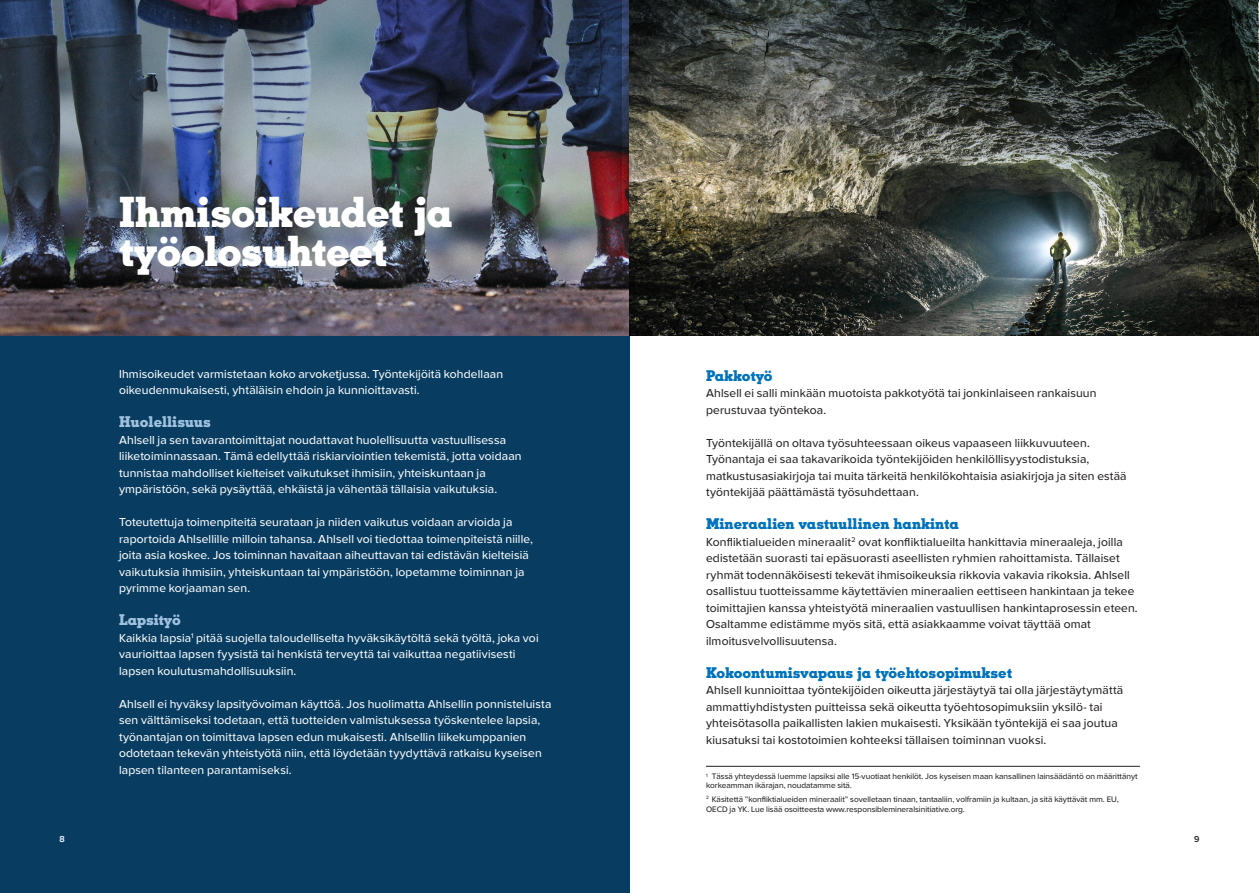
<style>
.page{position:relative;width:1259px;height:893px;background:#fff}
.page>*{position:absolute;margin:0;border:0;box-sizing:border-box;transform-origin:0 0}
.t1{font:800 42px "Ahlsell Slab";letter-spacing:-.02em;color:#fff}
.t2{font:800 15px "Ahlsell Slab";color:#0072bc}
.t3{font:800 15px "Ahlsell Slab";color:#9fc1df}
.t4{font:12px/16.5px "Ahlsell Sans";letter-spacing:.015em;color:#fff}
.t5{font:12px/16.5px "Ahlsell Sans";letter-spacing:.015em;color:#231f20}
.t6{font:600 9px "Ahlsell Sans";color:#231f20}
.t7{font:600 9px "Ahlsell Sans";color:#fff}
.t8{font:8.25px/9px "Ahlsell Sans";color:#231f20}
</style>
<div class="page">
<div style="left:0;top:336px;width:629px;height:556px;background:#083d61"></div>
<img style="left:0;top:0;width:622px;height:336px">
<hr style="left:706px;top:766px;width:434px;height:1px;background:#231f20">
<img style="left:629px;top:0;width:629px;height:336px">
<p class="t7" style="left:60px;top:834px;width:7px">8</p>
<p class="t1" style="left:119px;top:186px;width:335px">Ihmisoikeudet ja</p>
<p class="t1" style="left:119px;top:225px;width:270px">työolosuhteet</p>
<p class="t4" style="left:119px;top:365px;width:385px">Ihmisoikeudet varmistetaan koko arvoketjussa. Työntekijöitä kohdellaan oikeudenmukaisesti, yhtäläisin ehdoin ja kunnioittavasti.</p>
<p class="t3" style="left:119px;top:412px;width:93px">Huolellisuus</p>
<p class="t4" style="left:119px;top:431px;width:404px">Ahlsell ja sen tavarantoimittajat noudattavat huolellisuutta vastuullisessa liiketoiminnassaan. Tämä edellyttää riskiarviointien tekemistä, jotta voidaan tunnistaa mahdolliset kielteiset vaikutukset ihmisiin, yhteiskuntaan ja ympäristöön, sekä pysäyttää, ehkäistä ja vähentää tällaisia vaikutuksia.</p>
<p class="t4" style="left:119px;top:514px;width:415px">Toteutettuja toimenpiteitä seurataan ja niiden vaikutus voidaan arvioida ja raportoida Ahlsellille milloin tahansa. Ahlsell voi tiedottaa toimenpiteistä niille, joita asia koskee. Jos toiminnan havaitaan aiheuttavan tai edistävän kielteisiä vaikutuksia ihmisiin, yhteiskuntaan tai ympäristöön, lopetamme toiminnan ja pyrimme korjaaman sen.</p>
<p class="t3" style="left:119px;top:610px;width:63px">Lapsityö</p>
<p class="t4" style="left:119px;top:629px;width:421px">Kaikkia lapsia<sup>1</sup> pitää suojella taloudelliselta hyväksikäytöltä sekä työltä, joka voi vaurioittaa lapsen fyysistä tai henkistä terveyttä tai vaikuttaa negatiivisesti lapsen koulutusmahdollisuuksiin.</p>
<p class="t4" style="left:119px;top:695px;width:434px">Ahlsell ei hyväksy lapsityövoiman käyttöä. Jos huolimatta Ahlsellin ponnisteluista sen välttämiseksi todetaan, että tuotteiden valmistuksessa työskentelee lapsia, työnantajan on toimittava lapsen edun mukaisesti. Ahlsellin liikekumppanien odotetaan tekevän yhteistyötä niin, että löydetään tyydyttävä ratkaisu kyseisen lapsen tilanteen parantamiseksi.</p>
<p class="t2" style="left:706px;top:366px;width:68px">Pakkotyö</p>
<p class="t5" style="left:706px;top:385px;width:392px">Ahlsell ei salli minkään muotoista pakkotyötä tai jonkinlaiseen rankaisuun perustuvaa työntekoa.</p>
<p class="t5" style="left:706px;top:434px;width:422px">Työntekijällä on oltava työsuhteessaan oikeus vapaaseen liikkuvuuteen.<br>Työnantaja ei saa takavarikoida työntekijöiden henkilöllisyystodistuksia, matkustusasiakirjoja tai muita tärkeitä henkilökohtaisia asiakirjoja ja siten estää työntekijää päättämästä työsuhdettaan.</p>
<p class="t2" style="left:706px;top:514px;width:254px">Mineraalien vastuullinen hankinta</p>
<p class="t5" style="left:706px;top:533px;width:433px">Konfliktialueiden mineraalit<sup>2</sup> ovat konfliktialueilta hankittavia mineraaleja, joilla edistetään suorasti tai epäsuorasti aseellisten ryhmien rahoittamista. Tällaiset ryhmät todennäköisesti tekevät ihmisoikeuksia rikkovia vakavia rikoksia. Ahlsell osallistuu tuotteissamme käytettävien mineraalien eettiseen hankintaan ja tekee toimittajien kanssa yhteistyötä mineraalien vastuullisen hankintaprosessin eteen.<br>Osaltamme edistämme myös sitä, että asiakkaamme voivat täyttää omat ilmoitusvelvollisuutensa.</p>
<p class="t2" style="left:706px;top:663px;width:308px">Kokoontumisvapaus ja työehtosopimukset</p>
<p class="t5" style="left:706px;top:682px;width:419px">Ahlsell kunnioittaa työntekijöiden oikeutta järjestäytyä tai olla järjestäytymättä ammattiyhdistysten puitteissa sekä oikeutta työehtosopimuksiin yksilö- tai yhteisötasolla paikallisten lakien mukaisesti. Yksikään työntekijä ei saa joutua kiusatuksi tai kostotoimien kohteeksi tällaisen toiminnan vuoksi.</p>
<p class="t8" style="left:706px;top:772px;width:433px"><sup>1</sup> Tässä yhteydessä luemme lapsiksi alle 15-vuotiaat henkilöt. Jos kyseisen maan kansallinen lainsäädäntö on määrittänyt korkeamman ikärajan, noudatamme sitä.</p>
<p class="t8" style="left:706px;top:793px;width:414px;line-height:10.8px"><sup>2</sup> Käsitettä ”konfliktialueiden mineraalit” sovelletaan tinaan, tantaaliin, volframiin ja kultaan, ja sitä käyttävät mm. EU,<br>OECD ja YK. Lue lisää osoitteesta www.responsiblemineralsinitiative.org.</p>
<p class="t6" style="left:1194px;top:834px;width:7px">9</p>
</div>
